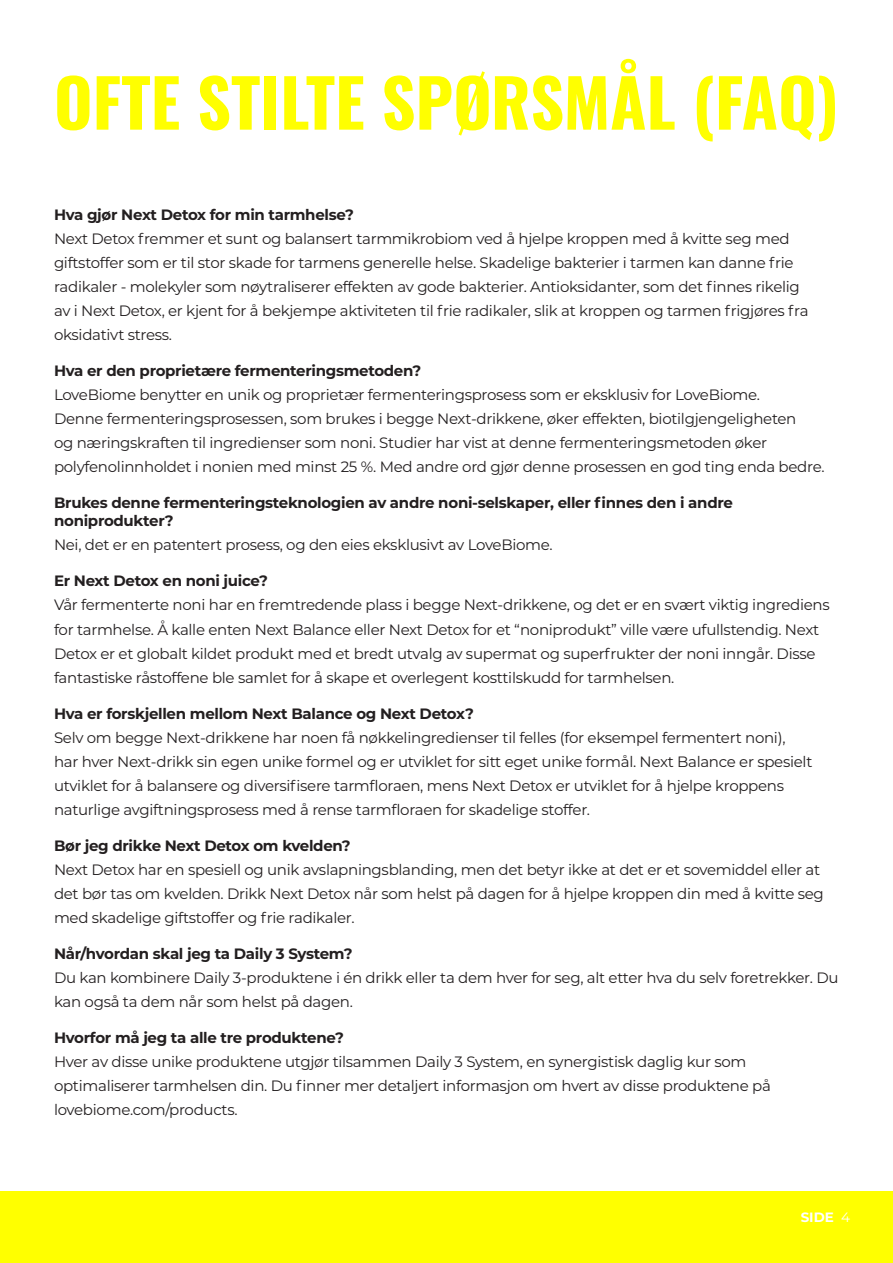
<style>
.page{position:relative;width:893px;height:1263px;background:#fff}
.page>*{position:absolute;margin:0;border:0;box-sizing:border-box;transform-origin:0 0}
.t1{font:700 66px "Oswald";color:#ff0}
.t2{font:15px/24px "Montserrat";letter-spacing:-.02em;color:#231f20}
.t3{font:700 15px/18px "Montserrat";letter-spacing:-.02em;color:#231f20}
.t4{font:700 13.5px "Montserrat";color:#fff}
.s1{font-weight:400}
</style>
<div class="page">
<div style="left:0;top:1192px;width:893px;height:71px;background:#ff0"></div>
<h1 class="t1" style="left:54px;top:71px;width:786px">OFTE STILTE SPØRSMÅL (FAQ)</h1>
<p class="t3" style="left:54px;top:207px;width:301px">Hva gjør Next Detox for min tarmhelse?</p>
<p class="t2" style="left:54px;top:227px;width:756px">Next Detox fremmer et sunt og balansert tarmmikrobiom ved å hjelpe kroppen med å kvitte seg med giftstoffer som er til stor skade for tarmens generelle helse. Skadelige bakterier i tarmen kan danne frie radikaler - molekyler som nøytraliserer effekten av gode bakterier. Antioksidanter, som det finnes rikelig av i Next Detox, er kjent for å bekjempe aktiviteten til frie radikaler, slik at kroppen og tarmen frigjøres fra oksidativt stress.</p>
<p class="t3" style="left:54px;top:363px;width:369px">Hva er den proprietære fermenteringsmetoden?</p>
<p class="t2" style="left:54px;top:383px;width:772px">LoveBiome benytter en unik og proprietær fermenteringsprosess som er eksklusiv for LoveBiome.<br>Denne fermenteringsprosessen, som brukes i begge Next-drikkene, øker effekten, biotilgjengeligheten<br>og næringskraften til ingredienser som noni. Studier har vist at denne fermenteringsmetoden øker polyfenolinnholdet i nonien med minst 25 %. Med andre ord gjør denne prosessen en god ting enda bedre.</p>
<p class="t3" style="left:54px;top:495px;width:680px">Brukes denne fermenteringsteknologien av andre noni-selskaper, eller finnes den i andre noniprodukter?</p>
<p class="t2" style="left:54px;top:533px;width:500px">Nei, det er en patentert prosess, og den eies eksklusivt av LoveBiome.</p>
<p class="t3" style="left:54px;top:573px;width:215px">Er Next Detox en noni juice?</p>
<p class="t2" style="left:54px;top:593px;width:777px">Vår fermenterte noni har en fremtredende plass i begge Next-drikkene, og det er en svært viktig ingrediens for tarmhelse. Å kalle enten Next Balance eller Next Detox for et “noniprodukt” ville være ufullstendig. Next Detox er et globalt kildet produkt med et bredt utvalg av supermat og superfrukter der noni inngår. Disse fantastiske råstoffene ble samlet for å skape et overlegent kosttilskudd for tarmhelsen.</p>
<p class="t3" style="left:54px;top:705px;width:421px">Hva er forskjellen mellom Next Balance og Next Detox?</p>
<p class="t2" style="left:54px;top:725px;width:760px">Selv om begge Next-drikkene har noen få nøkkelingredienser til felles (for eksempel fermentert noni), har hver Next-drikk sin egen unike formel og er utviklet for sitt eget unike formål. Next Balance er spesielt utviklet for å balansere og diversifisere tarmfloraen, mens Next Detox er utviklet for å hjelpe kroppens naturlige avgiftningsprosess med å rense tarmfloraen for skadelige stoffer.</p>
<p class="t3" style="left:54px;top:837px;width:298px">Bør jeg drikke Next Detox om kvelden?</p>
<p class="t2" style="left:54px;top:857px;width:771px">Next Detox har en spesiell og unik avslapningsblanding, men det betyr ikke at det er et sovemiddel eller at det bør tas om kvelden. Drikk Next Detox når som helst på dagen for å hjelpe kroppen din med å kvitte seg med skadelige giftstoffer og frie radikaler.</p>
<p class="t3" style="left:54px;top:945px;width:300px">Når/hvordan skal jeg ta Daily 3 System?</p>
<p class="t2" style="left:54px;top:965px;width:786px">Du kan kombinere Daily 3-produktene i én drikk eller ta dem hver for seg, alt etter hva du selv foretrekker. Du kan også ta dem når som helst på dagen.</p>
<p class="t3" style="left:54px;top:1029px;width:291px">Hvorfor må jeg ta alle tre produktene?</p>
<p class="t2" style="left:54px;top:1049px;width:718px">Hver av disse unike produktene utgjør tilsammen Daily 3 System, en synergistisk daglig kur som optimaliserer tarmhelsen din. Du finner mer detaljert informasjon om hvert av disse produktene på lovebiome.com/products.</p>
<p class="t4" style="left:801px;top:1209px;width:51px">SIDE <span class="s1">4</span></p>
</div>
